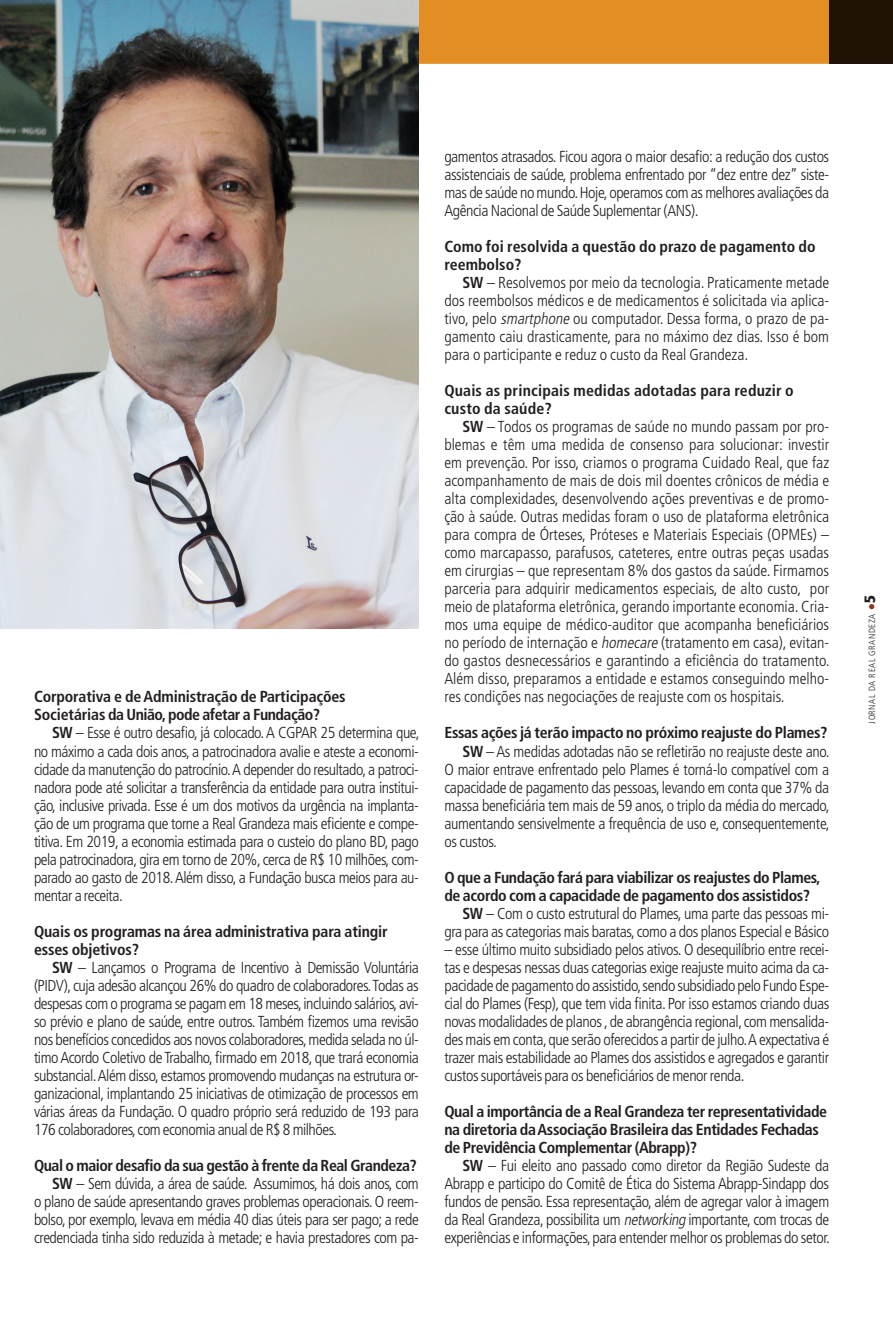
<style>
.page{position:relative;width:893px;height:1319px;background:#fff}
.page>*{position:absolute;margin:0;border:0;box-sizing:border-box;transform-origin:0 0}
.TEXT{font:300 condensed 15.9px/18px "Frutiger";letter-spacing:-.025em;color:#231f20;text-align:justify}
.Entrevista_pergunta{font:700 condensed 15.9px/18px "Frutiger";letter-spacing:-.025em;color:#231f20}
.Entrevista_pergunta-2{font:700 condensed 15.9px/18px "Frutiger";letter-spacing:.01em;color:#231f20}
.Entrevista_pergunta-3{font:700 condensed 15.9px/18px "Frutiger";color:#231f20}
.t1{font:300 condensed 9px "Frutiger";letter-spacing:.06em;color:#231f20}
.s1{font-weight:700}
.s2{font-style:italic}
.s3{color:#8f3520}
.s4{font-weight:900;font-size:15px}
</style>
<div class="page">
<div style="left:419px;top:0;width:410px;height:64px;background:#e28e25"></div>
<div style="left:829px;top:0;width:64px;height:64px;background:#1f1104"></div>
<img style="left:0;top:0;width:419px;height:628px">
<p class="Entrevista_pergunta" style="left:34px;top:688px;width:313px">Corporativa e de Administração de Participações<br>Societárias da União, pode afetar a Fundação?</p>
<p class="TEXT" style="left:34px;top:724px;width:387px;text-indent:18px"><span class="s1">SW</span> – Esse é outro desafio, já colocado. A CGPAR 25 determina que, no máximo a cada dois anos, a patrocinadora avalie e ateste a economi&shy;cidade da manutenção do patrocínio. A depender do resultado, a patroci&shy;nadora pode até solicitar a transferência da entidade para outra institui&shy;ção, inclusive privada. Esse é um dos motivos da urgência na implanta&shy;ção de um programa que torne a Real Grandeza mais eficiente e compe&shy;titiva. Em 2019, a economia estimada para o custeio do plano BD, pago pela patrocinadora, gira em torno de 20%, cerca de R$ 10 milhões, com&shy;parado ao gasto de 2018. Além disso, a Fundação busca meios para au&shy;mentar a receita.</p>
<p class="Entrevista_pergunta" style="left:34px;top:922px;width:355px">Quais os programas na área administrativa para atingir esses objetivos?</p>
<p class="TEXT" style="left:34px;top:958px;width:386px;text-indent:18px"><span class="s1">SW</span> – Lançamos o Programa de Incentivo à Demissão Voluntária (PIDV), cuja adesão alcançou 26% do quadro de colaboradores. Todas as despesas com o programa se pagam em 18 meses, incluindo salários, avi&shy;so prévio e plano de saúde, entre outros. Também fizemos uma revisão nos benefícios concedidos aos novos colaboradores, medida selada no úl&shy;timo Acordo Coletivo de Trabalho, firmado em 2018, que trará economia substancial. Além disso, estamos promovendo mudanças na estrutura or&shy;ganizacional, implantando 25 iniciativas de otimização de processos em várias áreas da Fundação. O quadro próprio será reduzido de 193 para 176 colaboradores, com economia anual de R$ 8 milhões.</p>
<p class="Entrevista_pergunta" style="left:34px;top:1156px;width:384px">Qual o maior desafio da sua gestão à frente da Real Grandeza?</p>
<p class="TEXT" style="left:34px;top:1174px;width:386px;text-indent:18px"><span class="s1">SW</span> – Sem dúvida, a área de saúde. Assumimos, há dois anos, com o plano de saúde apresentando graves problemas operacionais. O reem&shy;bolso, por exemplo, levava em média 40 dias úteis para ser pago; a rede credenciada tinha sido reduzida à metade; e havia prestadores com pa-</p>
<p class="TEXT" style="left:444px;top:148px;width:386px">gamentos atrasados. Ficou agora o maior desafio: a redução dos custos assistenciais de saúde, problema enfrentado por “dez entre dez” siste&shy;mas de saúde no mundo. Hoje, operamos com as melhores avaliações da Agência Nacional de Saúde Suplementar (ANS).</p>
<p class="Entrevista_pergunta-3" style="left:444px;top:238px;width:373px">Como foi resolvida a questão do prazo de pagamento do reembolso?</p>
<p class="TEXT" style="left:444px;top:274px;width:386px;text-indent:18px"><span class="s1">SW</span> – Resolvemos por meio da tecnologia. Praticamente metade dos reembolsos médicos e de medicamentos é solicitada via aplica&shy;tivo, pelo <span class="s2">smartphone</span>ou computador. Dessa forma, o prazo de pa&shy;gamento caiu drasticamente, para no máximo dez dias. Isso é bom para o participante e reduz o custo da Real Grandeza.</p>
<p class="Entrevista_pergunta-2" style="left:444px;top:382px;width:351px">Quais as principais medidas adotadas para reduzir o custo da saúde?</p>
<p class="TEXT" style="left:444px;top:418px;width:387px;text-indent:18px"><span class="s1">SW</span> – Todos os programas de saúde no mundo passam por pro&shy;blemas e têm uma medida de consenso para solucionar: investir em prevenção. Por isso, criamos o programa Cuidado Real, que faz acompanhamento de mais de dois mil doentes crônicos de média e alta complexidades, desenvolvendo ações preventivas e de promo&shy;ção à saúde. Outras medidas foram o uso de plataforma eletrônica para compra de Órteses, Próteses e Materiais Especiais (OPMEs) – como marcapasso, parafusos, cateteres, entre outras peças usadas em cirurgias – que representam 8% dos gastos da saúde. Firmamos parceria para adquirir medicamentos especiais, de alto custo, por meio de plataforma eletrônica, gerando importante economia. Cria&shy;mos uma equipe de médico-auditor que acompanha beneficiários no período de internação e <span class="s2">homecare</span>(tratamento em casa), evitan&shy;do gastos desnecessários e garantindo a eficiência do tratamento.<br>Além disso, preparamos a entidade e estamos conseguindo melho&shy;res condições nas negociações de reajuste com os hospitais.</p>
<p class="Entrevista_pergunta" style="left:444px;top:724px;width:385px">Essas ações já terão impacto no próximo reajuste do Plames?</p>
<p class="TEXT" style="left:444px;top:742px;width:387px;text-indent:18px"><span class="s1">SW</span> – As medidas adotadas não se refletirão no reajuste deste ano.<br>O maior entrave enfrentado pelo Plames é torná-lo compatível com a capacidade de pagamento das pessoas, levando em conta que 37% da massa beneficiária tem mais de 59 anos, o triplo da média do mercado, aumentando sensivelmente a frequência de uso e, consequentemente, os custos.</p>
<p class="Entrevista_pergunta" style="left:444px;top:868px;width:378px">O que a Fundação fará para viabilizar os reajustes do Plames, de acordo com a capacidade de pagamento dos assistidos?</p>
<p class="TEXT" style="left:444px;top:904px;width:386px;text-align:right"><span class="s1">SW</span> – Com o custo estrutural do Plames, uma parte das pessoas mi&shy;gra para as categorias mais baratas, como a dos planos Especial e Básico</p>
<p class="TEXT" style="left:444px;top:940px;width:386px">– esse último muito subsidiado pelos ativos. O desequilíbrio entre recei&shy;tas e despesas nessas duas categorias exige reajuste muito acima da ca&shy;pacidade de pagamento do assistido, sendo subsidiado pelo Fundo Espe&shy;cial do Plames (Fesp), que tem vida finita. Por isso estamos criando duas novas modalidades de planos , de abrangência regional, com mensalida&shy;des mais em conta, que serão oferecidos a partir de julho. A expectativa é trazer mais estabilidade ao Plames dos assistidos e agregados e garantir custos suportáveis para os beneficiários de menor renda.</p>
<p class="Entrevista_pergunta" style="left:444px;top:1102px;width:384px">Qual a importância de a Real Grandeza ter representatividade na diretoria da Associação Brasileira das Entidades Fechadas de Previdência Complementar (Abrapp)?</p>
<p class="TEXT" style="left:444px;top:1156px;width:387px;text-indent:18px"><span class="s1">SW</span> – Fui eleito ano passado como diretor da Região Sudeste da Abrapp e participo do Comitê de Ética do Sistema Abrapp-Sindapp dos fundos de pensão. Essa representação, além de agregar valor à imagem da Real Grandeza, possibilita um <span class="s2">networking</span>importante, com trocas de experiências e informações, para entender melhor os problemas do setor.</p>
<p class="t1" style="left:867px;top:723px;width:130px;rotate:-90deg">JORNAL DA REAL GRANDEZA <span class="s3">●</span><span class="s4">5</span></p>
</div>
